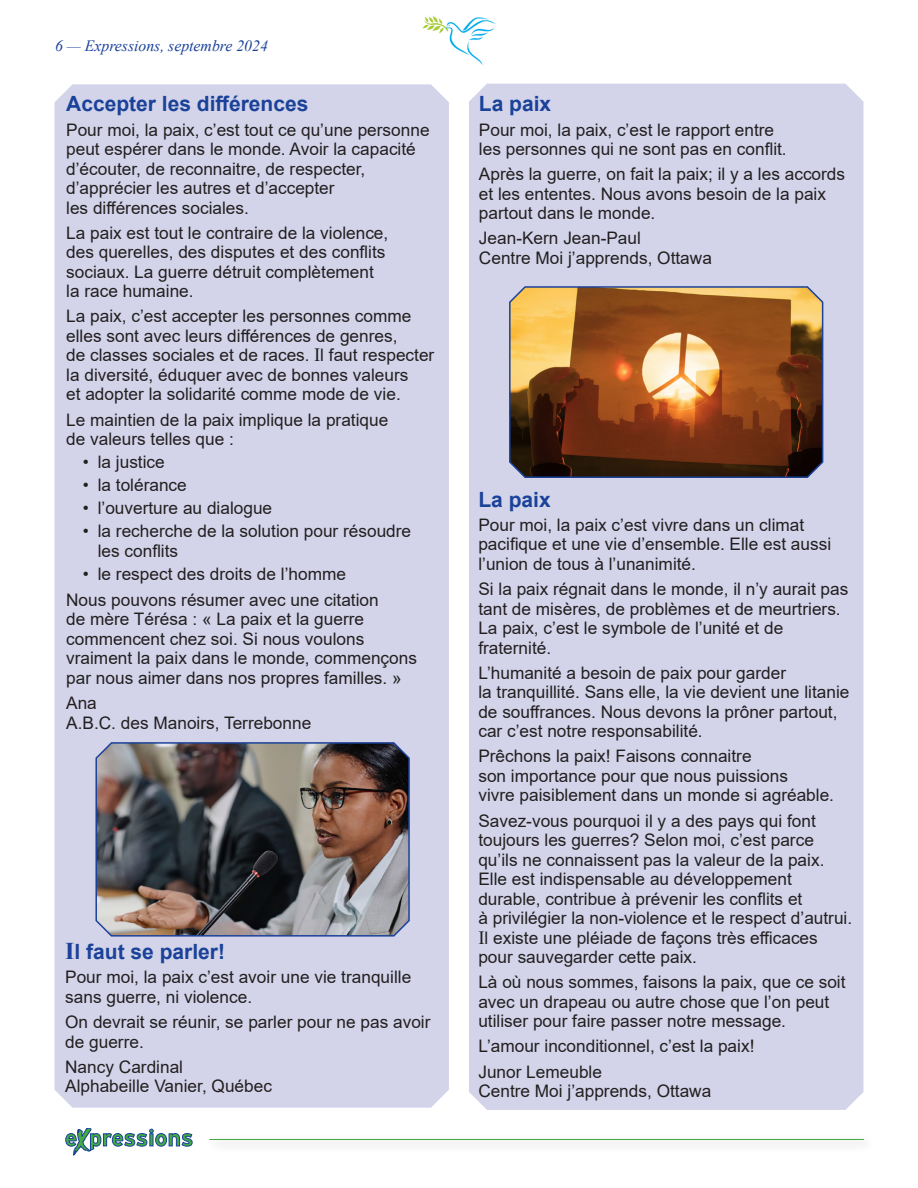
<style>
.page{position:relative;width:918px;height:1188px;background:#fff}
.page>*{position:absolute;margin:0;border:0;box-sizing:border-box;transform-origin:0 0}
.Titre_des_articles_orange{font:700 21px "Arial";color:#1b4299}
.Nom_du_centre_pas_ligne{font:17.25px/19.5px "Arial";color:#231f20}
.t1{font:italic 15.75px "Times New Roman";color:#1b4299}
.s1{font-family:"Times New Roman";font-size:18.75px}
.s2{font-family:"Times New Roman";font-size:24px}
</style>
<div class="page">
<img style="left:422px;top:15px;width:74px;height:50px">
<div style="left:205px;top:1134px;width:670px;height:19px;background:#f8f8f8"></div>
<hr style="left:209px;top:1139px;width:655px;height:1px;background:#44aa42">
<svg style="left:65px;top:1129px;width:127px;height:26px"></svg>
<div style="left:54px;top:84px;width:395px;height:1024px;background:#d3d4ea"></div>
<div style="left:469px;top:84px;width:395px;height:1026px;background:#d3d4ea"></div>
<img style="left:95px;top:741px;width:316px;height:196px">
<svg style="left:508px;top:285px;width:316px;height:194px;background:#8e5a31"></svg>
<p class="t1" style="left:55px;top:35px;width:214px">6 — Expressions, septembre 2024</p>
<p class="Titre_des_articles_orange" style="left:66px;top:89px;width:244px">Accepter les différences</p>
<p class="Nom_du_centre_pas_ligne" style="left:66px;top:120px;width:365px">Pour moi, la paix, c’est tout ce qu’une personne peut espérer dans le monde. Avoir la capacité d’écouter, de reconnaitre, de respecter, d’apprécier les autres et d’accepter<br>les différences sociales.</p>
<p class="Nom_du_centre_pas_ligne" style="left:66px;top:223px;width:324px">La paix est tout le contraire de la violence, des querelles, des disputes et des conflits sociaux. La guerre détruit complètement la race humaine.</p>
<p class="Nom_du_centre_pas_ligne" style="left:66px;top:306px;width:370px">La paix, c’est accepter les personnes comme elles sont avec leurs différences de genres,<br>de classes sociales et de races. <span class="s1">I</span>l faut respecter la diversité, éduquer avec de bonnes valeurs<br>et adopter la solidarité comme mode de vie.</p>
<p class="Nom_du_centre_pas_ligne" style="left:66px;top:410px;width:324px">Le maintien de la paix implique la pratique de valeurs telles que :</p>
<p class="Nom_du_centre_pas_ligne" style="left:83px;top:452px;width:84px">• la justice</p>
<p class="Nom_du_centre_pas_ligne" style="left:83px;top:475px;width:106px">• la tolérance</p>
<p class="Nom_du_centre_pas_ligne" style="left:83px;top:498px;width:191px">• l’ouverture au dialogue</p>
<p class="Nom_du_centre_pas_ligne" style="left:98px;top:521px;width:315px;text-indent:-15px">• la recherche de la solution pour résoudre les conflits</p>
<p class="Nom_du_centre_pas_ligne" style="left:83px;top:564px;width:265px">• le respect des droits de l’homme</p>
<p class="Nom_du_centre_pas_ligne" style="left:66px;top:590px;width:352px">Nous pouvons résumer avec une citation<br>de mère Térésa : « La paix et la guerre commencent chez soi. Si nous voulons vraiment la paix dans le monde, commençons par nous aimer dans nos propres familles. »</p>
<p class="Nom_du_centre_pas_ligne" style="left:66px;top:693px;width:32px">Ana</p>
<p class="Nom_du_centre_pas_ligne" style="left:66px;top:713px;width:247px">A.B.C. des Manoirs, Terrebonne</p>
<p class="Titre_des_articles_orange" style="left:65px;top:937px;width:161px"><span class="s2">I</span>l faut se parler!</p>
<p class="Nom_du_centre_pas_ligne" style="left:65px;top:967px;width:348px">Pour moi, la paix c’est avoir une vie tranquille sans guerre, ni violence.</p>
<p class="Nom_du_centre_pas_ligne" style="left:65px;top:1012px;width:367px">On devrait se réunir, se parler pour ne pas avoir de guerre.</p>
<p class="Nom_du_centre_pas_ligne" style="left:65px;top:1057px;width:119px">Nancy Cardinal</p>
<p class="Nom_du_centre_pas_ligne" style="left:65px;top:1076px;width:208px">Alphabeille Vanier, Québec</p>
<p class="Titre_des_articles_orange" style="left:479px;top:89px;width:74px">La paix</p>
<p class="Nom_du_centre_pas_ligne" style="left:479px;top:120px;width:309px">Pour moi, la paix, c’est le rapport entre les personnes qui ne sont pas en conflit.</p>
<p class="Nom_du_centre_pas_ligne" style="left:479px;top:164px;width:368px">Après la guerre, on fait la paix; il y a les accords et les ententes. Nous avons besoin de la paix partout dans le monde.</p>
<p class="Nom_du_centre_pas_ligne" style="left:479px;top:228px;width:164px">Jean-Kern Jean-Paul</p>
<p class="Nom_du_centre_pas_ligne" style="left:479px;top:248px;width:234px">Centre Moi j’apprends, Ottawa</p>
<p class="Titre_des_articles_orange" style="left:478px;top:485px;width:74px">La paix</p>
<p class="Nom_du_centre_pas_ligne" style="left:478px;top:515px;width:354px">Pour moi, la paix c’est vivre dans un climat pacifique et une vie d’ensemble. Elle est aussi l’union de tous à l’unanimité.</p>
<p class="Nom_du_centre_pas_ligne" style="left:478px;top:579px;width:372px">Si la paix régnait dans le monde, il n’y aurait pas tant de misères, de problèmes et de meurtriers.<br>La paix, c’est le symbole de l’unité et de fraternité.</p>
<p class="Nom_du_centre_pas_ligne" style="left:478px;top:663px;width:373px">L’humanité a besoin de paix pour garder<br>la tranquillité. Sans elle, la vie devient une litanie de souffrances. Nous devons la prôner partout, car c’est notre responsabilité.</p>
<p class="Nom_du_centre_pas_ligne" style="left:478px;top:746px;width:357px">Prêchons la paix! Faisons connaitre<br>son importance pour que nous puissions<br>vivre paisiblement dans un monde si agréable.</p>
<p class="Nom_du_centre_pas_ligne" style="left:478px;top:811px;width:375px">Savez-vous pourquoi il y a des pays qui font toujours les guerres? Selon moi, c’est parce qu’ils ne connaissent pas la valeur de la paix.<br>Elle est indispensable au développement durable, contribue à prévenir les conflits et<br>à privilégier la non-violence et le respect d’autrui.<br><span class="s1">I</span>l existe une pléiade de façons très efficaces pour sauvegarder cette paix.</p>
<p class="Nom_du_centre_pas_ligne" style="left:478px;top:972px;width:369px">Là où nous sommes, faisons la paix, que ce soit avec un drapeau ou autre chose que l’on peut utiliser pour faire passer notre message.</p>
<p class="Nom_du_centre_pas_ligne" style="left:478px;top:1036px;width:278px">L’amour inconditionnel, c’est la paix!</p>
<p class="Nom_du_centre_pas_ligne" style="left:478px;top:1062px;width:125px">Junor Lemeuble</p>
<p class="Nom_du_centre_pas_ligne" style="left:478px;top:1081px;width:234px">Centre Moi j’apprends, Ottawa</p>
</div>
